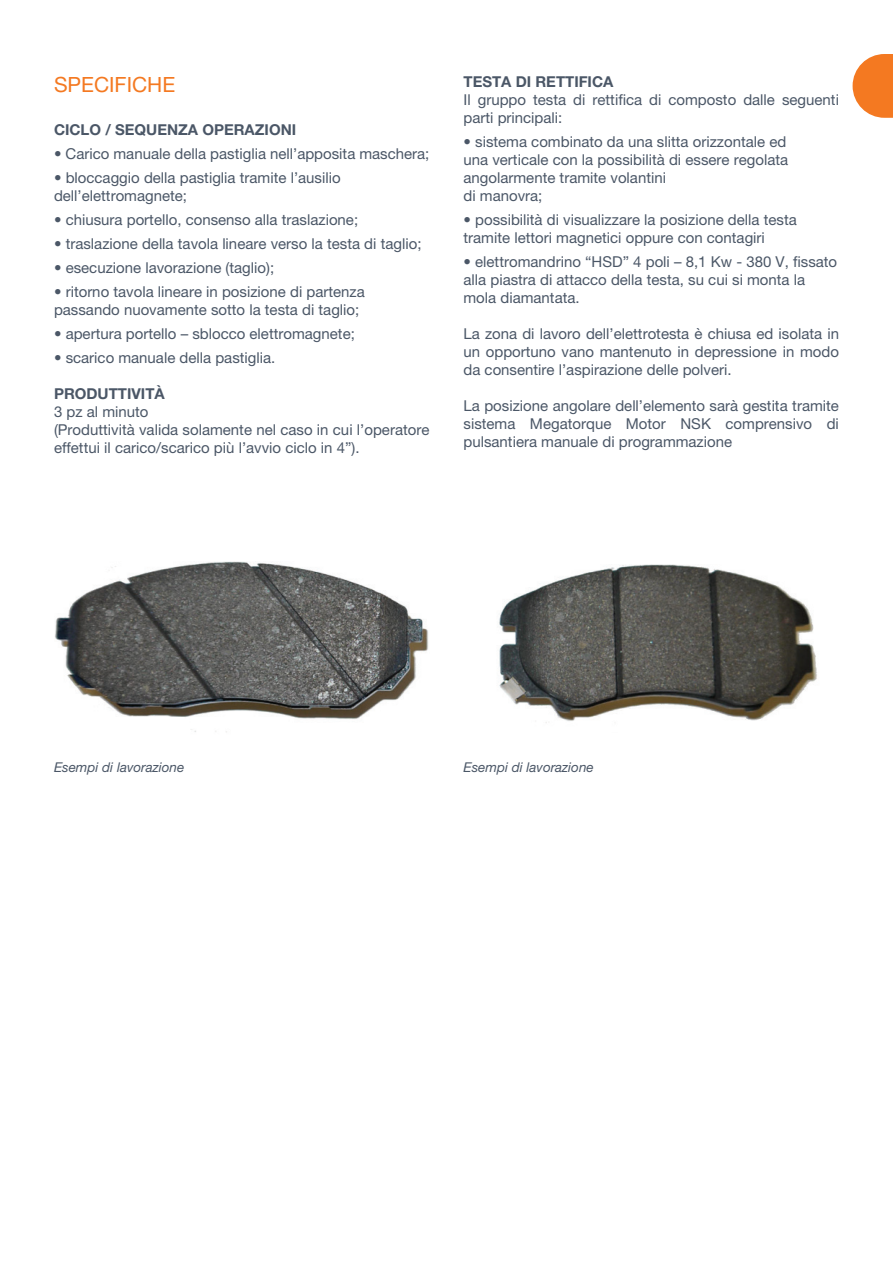
<style>
.page{position:relative;width:893px;height:1263px;background:#fff}
.page>*{position:absolute;margin:0;border:0;box-sizing:border-box;transform-origin:0 0}
.t1{font:21px "Helvetica Neue LT Pro";color:#f47921}
.t2{font:15px/18px "Helvetica Neue LT Pro";color:#4b5767}
.t3{font:700 15px "Helvetica Neue LT Pro";color:#4b5767}
.t4{font:italic 13.5px "Helvetica Neue LT Pro";color:#4b5767}
</style>
<div class="page">
<svg style="left:853px;top:54px;width:40px;height:64px"></svg>
<img style="left:55px;top:561px;width:374px;height:171px">
<img style="left:499px;top:564px;width:318px;height:159px">
<p class="t1" style="left:54px;top:72px;width:123px">SPECIFICHE</p>
<p class="t3" style="left:54px;top:120px;width:244px">CICLO / SEQUENZA OPERAZIONI</p>
<p class="t2" style="left:54px;top:144px;width:377px">• Carico manuale della pastiglia nell’apposita maschera;</p>
<p class="t2" style="left:54px;top:168px;width:288px">• bloccaggio della pastiglia tramite l’ausilio dell’elettromagnete;</p>
<p class="t2" style="left:54px;top:210px;width:306px">• chiusura portello, consenso alla traslazione;</p>
<p class="t2" style="left:54px;top:234px;width:369px">• traslazione della tavola lineare verso la testa di taglio;</p>
<p class="t2" style="left:54px;top:258px;width:222px">• esecuzione lavorazione (taglio);</p>
<p class="t2" style="left:54px;top:282px;width:312px">• ritorno tavola lineare in posizione di partenza passando nuovamente sotto la testa di taglio;</p>
<p class="t2" style="left:54px;top:324px;width:302px">• apertura portello – sblocco elettromagnete;</p>
<p class="t2" style="left:54px;top:348px;width:223px">• scarico manuale della pastiglia.</p>
<p class="t3" style="left:54px;top:384px;width:112px">PRODUTTIVITÀ</p>
<p class="t2" style="left:54px;top:402px;width:96px">3 pz al minuto</p>
<p class="t2" style="left:54px;top:420px;width:377px">(Produttività valida solamente nel caso in cui l’operatore effettui il carico/scarico più l’avvio ciclo in 4”).</p>
<p class="t3" style="left:463px;top:73px;width:151px">TESTA DI RETTIFICA</p>
<p class="t2" style="left:463px;top:91px;width:377px">Il gruppo testa di rettifica di composto dalle seguenti parti principali:</p>
<p class="t2" style="left:463px;top:133px;width:326px">• sistema combinato da una slitta orizzontale ed una verticale con la possibilità di essere regolata angolarmente tramite volantini</p>
<p class="t2" style="left:463px;top:187px;width:80px">di manovra;</p>
<p class="t2" style="left:463px;top:211px;width:335px">• possibilità di visualizzare la posizione della testa tramite lettori magnetici oppure con contagiri</p>
<p class="t2" style="left:463px;top:253px;width:375px">• elettromandrino “HSD” 4 poli – 8,1 Kw - 380 V, fissato alla piastra di attacco della testa, su cui si monta la mola diamantata.</p>
<p class="t2" style="left:463px;top:325px;width:377px;text-align:justify">La zona di lavoro dell’elettrotesta è chiusa ed isolata in un opportuno vano mantenuto in depressione in modo da consentire l’aspirazione delle polveri.</p>
<p class="t2" style="left:463px;top:397px;width:377px;text-align:justify">La posizione angolare dell’elemento sarà gestita tramite sistema Megatorque Motor NSK comprensivo di pulsantiera manuale di programmazione</p>
<p class="t4" style="left:54px;top:759px;width:132px">Esempi di lavorazione</p>
<p class="t4" style="left:463px;top:759px;width:132px">Esempi di lavorazione</p>
</div>
